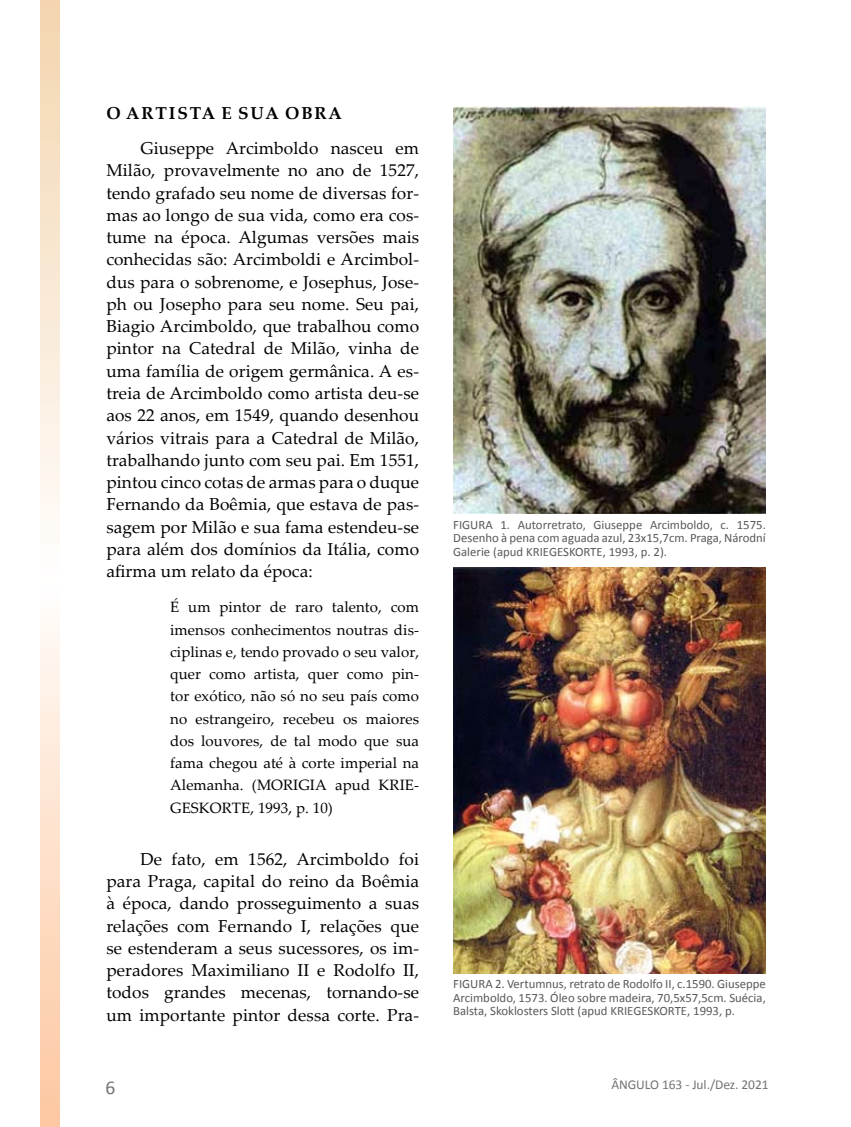
<style>
.page{position:relative;width:851px;height:1127px;background:#fff}
.page>*{position:absolute;margin:0;border:0;box-sizing:border-box;transform-origin:0 0}
.t1{font:19.5px "Calibri";color:#717375}
.t2{font:17.25px/22.2px "Palatino Linotype";letter-spacing:.005em;color:#000;text-align:justify}
.t3{font:700 17.25px "Palatino Linotype";letter-spacing:.1em;color:#000}
.t4{font:15px/22.2px "Palatino Linotype";letter-spacing:.005em;color:#000;text-align:justify}
.t5{font:13.5px "Calibri";letter-spacing:-.005em;color:#717375}
.t6{font:12.75px/13.5px "Calibri";color:#58595b;text-align:justify}
</style>
<div class="page">
<svg style="left:40px;top:1px;width:19px;height:1125px"></svg>
<img style="left:453px;top:106px;width:312px;height:408px">
<img style="left:453px;top:567px;width:312px;height:407px">
<p class="t3" style="left:106px;top:101px;width:237px">O ARTISTA E SUA OBRA</p>
<p class="t2" style="left:106px;top:136px;width:314px;text-indent:34px">Giuseppe Arcimboldo nasceu em Milão, provavelmente no ano de 1527, tendo grafado seu nome de diversas for&shy;mas ao longo de sua vida, como era cos&shy;tume na época. Algumas versões mais conhecidas são: Arcimboldi e Arcimbol&shy;dus para o sobrenome, e Josephus, Jose&shy;ph ou Josepho para seu nome. Seu pai, Biagio Arcimboldo, que trabalhou como pintor na Catedral de Milão, vinha de uma família de origem germânica. A es&shy;treia de Arcimboldo como artista deu-se aos 22 anos, em 1549, quando desenhou vários vitrais para a Catedral de Milão, trabalhando junto com seu pai. Em 1551, pintou cinco cotas de armas para o duque Fernando da Boêmia, que estava de pas&shy;sagem por Milão e sua fama estendeu-se para além dos domínios da Itália, como afirma um relato da época:</p>
<p class="t4" style="left:170px;top:595px;width:250px">É um pintor de raro talento, com imensos conhecimentos noutras dis&shy;ciplinas e, tendo provado o seu valor, quer como artista, quer como pin&shy;tor exótico, não só no seu país como no estrangeiro, recebeu os maiores dos louvores, de tal modo que sua fama chegou até à corte imperial na Alemanha. (MORIGIA apud KRIE-GESKORTE, 1993, p. 10)</p>
<p class="t2" style="left:106px;top:847px;width:314px;text-indent:34px">De fato, em 1562, Arcimboldo foi para Praga, capital do reino da Boêmia à época, dando prosseguimento a suas relações com Fernando I, relações que se estenderam a seus sucessores, os im&shy;peradores Maximiliano II e Rodolfo II, todos grandes mecenas, tornando-se um importante pintor dessa corte. Pra-</p>
<p class="t1" style="left:105px;top:1075px;width:11px">6</p>
<p class="t6" style="left:453px;top:517px;width:314px">Figu ra 1. Autorretrato, Giuseppe Arcimboldo, c. 1575.<br>Desenho à pena com aguada azul, 23x15,7cm. Praga, Národní Galerie (apud KRI EGESKORTE, 1993, p. 2).</p>
<p class="t6" style="left:453px;top:976px;width:314px">Figu ra 2. Vertumnus, retrato de Rodolfo II, c.1590. Giuseppe Arcimboldo, 1573. Óleo sobre madeira, 70,5x57,5cm. Suécia, Balsta, Skoklosters Slott (apud KRIEGESKORTE, 1993, p.</p>
<p class="t5" style="left:611px;top:1076px;width:159px">ÂNGULO 163 - Jul./Dez. 2021</p>
</div>
